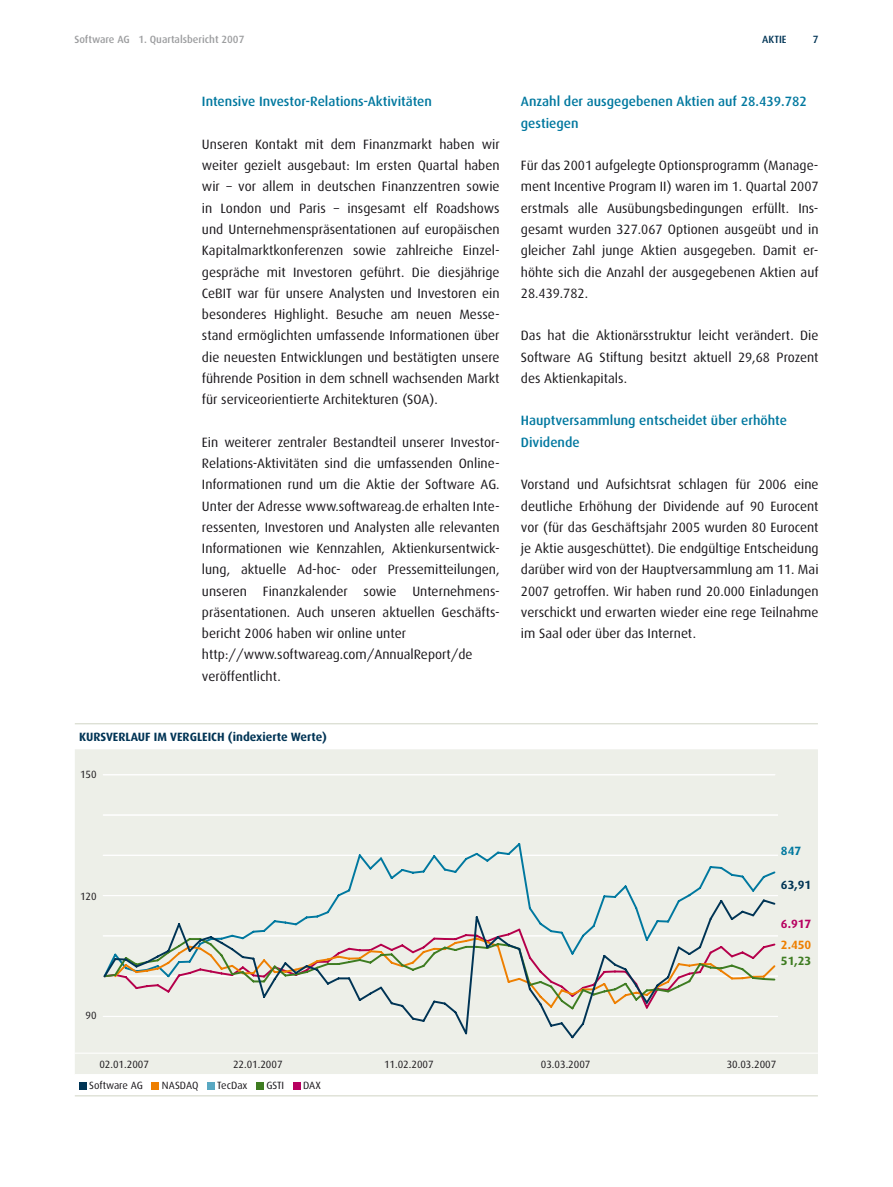
<style>
.page{position:relative;width:893px;height:1187px;background:#fff}
.page>*{position:absolute;margin:0;border:0;box-sizing:border-box;transform-origin:0 0}
.t1{font:13.5px/21.3px "Dax CE";color:#1a171b;text-align:justify}
.t2{font:500 13.5px/21.3px "Dax CE";color:#00789f}
.t3{font:700 12px "Dax CE";color:#003455}
.t4{font:700 12px "Dax CE";color:#ee7f00}
.t5{font:700 12px "Dax CE";color:#3e7c21}
.t6{font:700 12px "Dax CE";color:#b70060}
.t7{font:700 12px "Dax CE";color:#00789f}
.t8{font:10.5px "Dax CE";color:#1a171b}
.t9{font:500 10.5px "Dax CE";color:#9c9d9f}
.t10{font:500 10.5px "Dax CE";color:#003455}
</style>
<div class="page">
<div style="left:75px;top:749px;width:743px;height:324px;background:#edefe8"></div>
<hr style="left:75px;top:1095px;width:743px;height:1px;background:#d2d6c7">
<hr style="left:75px;top:1052px;width:743px;height:1px;background:#fff">
<hr style="left:75px;top:723px;width:743px;height:1px;background:#d2d6c7">
<div style="left:79px;top:1082px;width:7px;height:7px;background:#003455"></div>
<div style="left:152px;top:1082px;width:7px;height:7px;background:#ee7f00"></div>
<div style="left:207px;top:1082px;width:7px;height:7px;background:#59a8c2"></div>
<div style="left:256px;top:1082px;width:7px;height:7px;background:#3e7c21"></div>
<div style="left:293px;top:1082px;width:7px;height:7px;background:#b70060"></div>
<hr style="left:103px;top:814px;width:674px;height:1px;background:#fff">
<hr style="left:103px;top:774px;width:672px;height:1px;background:#fff">
<div style="left:102px;top:841px;width:675px;height:56px;background:#edefe8"></div>
<svg style="left:102px;top:897px;width:675px;height:142px;background:#e0e1db"></svg>
<p class="t9" style="left:74px;top:34px;width:171px">Software AG 1. Quartalsbericht 2007</p>
<p class="t10" style="left:762px;top:34px;width:26px">AKTIE</p>
<p class="t10" style="left:813px;top:34px;width:7px">7</p>
<p class="t2" style="left:202px;top:92px;width:232px">Intensive Investor-Relations-Aktivitäten</p>
<p class="t1" style="left:202px;top:134px;width:299px">Unseren Kontakt mit dem Finanzmarkt haben wir weiter gezielt ausgebaut: Im ersten Quartal haben wir – vor allem in deutschen Finanzzentren sowie in London und Paris – insgesamt elf Roadshows und Unter nehmenspräsentationen auf europäischen Kapitalmarktkonferenzen sowie zahlreiche Einzel&shy;gespräche mit Investoren geführt. Die diesjährige CeBIT war für unsere Analysten und Investoren ein besonderes Highlight. Besuche am neuen Messe&shy;stand ermöglichten umfassende Informationen über die neuesten Entwicklungen und bestätigten unsere führende Position in dem schnell wachsenden Markt für serviceorientierte Architekturen (SOA).</p>
<p class="t1" style="left:202px;top:432px;width:299px;text-align:left">Ein weiterer zentraler Bestandteil unserer Investor-Relations-Aktivitäten sind die umfassenden Online-Informationen rund um die Aktie der Software AG.<br>Unter der Adresse www.softwareag.de erhalten Inte&shy;ressenten, Investoren und Analysten alle relevanten Informationen wie Kennzahlen, Aktienkursentwick&shy;lung, aktuelle Ad-hoc- oder Pressemitteilungen, unseren Finanzkalender sowie Unternehmens&shy;präsentationen. Auch unseren aktuellen Geschäfts&shy;bericht 2006 haben wir online unter http://www.softwareag.com/AnnualReport/de veröffentlicht.</p>
<p class="t3" style="left:79px;top:731px;width:250px">KURSVERLAUF IM VERGLEICH (indexierte Werte)</p>
<p class="t8" style="left:80px;top:769px;width:18px">150</p>
<p class="t2" style="left:521px;top:92px;width:287px">Anzahl der ausgegebenen Aktien auf 28.439.782 gestiegen</p>
<p class="t1" style="left:521px;top:155px;width:299px">Für das 2001 aufgelegte Optionsprogramm (Manage&shy;ment Incentive Program II) waren im 1. Quartal 2007 erstmals alle Ausübungsbedingungen erfüllt. Ins&shy;gesamt wurden 327.067 Optionen ausgeübt und in gleicher Zahl junge Aktien ausgegeben. Damit er&shy;höhte sich die Anzahl der ausgegebenen Aktien auf 28.439.782.</p>
<p class="t1" style="left:521px;top:326px;width:299px">Das hat die Aktionärsstruktur leicht verändert. Die Software AG Stiftung besitzt aktuell 29,68 Prozent des Aktien kapitals.</p>
<p class="t2" style="left:521px;top:411px;width:268px">Hauptversammlung entscheidet über erhöhte<br>Dividende</p>
<p class="t1" style="left:521px;top:474px;width:299px">Vorstand und Aufsichtsrat schlagen für 2006 eine deutliche Erhöhung der Dividende auf 90 Eurocent vor (für das Geschäftsjahr 2005 wurden 80 Eurocent je Aktie ausgeschüttet). Die endgültige Entscheidung darüber wird von der Hauptversammlung am 11. Mai 2007 getroffen. Wir haben rund 20.000 Einladungen verschickt und erwarten wieder eine rege Teilnahme im Saal oder über das Internet.</p>
<p class="t8" style="left:80px;top:891px;width:18px">120</p>
<p class="t8" style="left:86px;top:1009px;width:13px">90</p>
<p class="t7" style="left:781px;top:845px;width:22px">847</p>
<p class="t3" style="left:781px;top:879px;width:32px">63,91</p>
<p class="t6" style="left:781px;top:918px;width:32px">6.917</p>
<p class="t4" style="left:781px;top:938px;width:32px">2.450</p>
<p class="t5" style="left:781px;top:955px;width:32px">51,23</p>
<p class="t8" style="left:99px;top:1059px;width:51px">02.01.2007</p>
<p class="t8" style="left:233px;top:1059px;width:51px">22.01.2007</p>
<p class="t8" style="left:384px;top:1059px;width:51px">11.02.2007</p>
<p class="t8" style="left:541px;top:1059px;width:51px">03.03.2007</p>
<p class="t8" style="left:727px;top:1059px;width:51px">30.03.2007</p>
<p class="t8" style="left:89px;top:1080px;width:55px">Software AG</p>
<p class="t8" style="left:162px;top:1080px;width:38px">NASDAQ</p>
<p class="t8" style="left:217px;top:1080px;width:32px">TecDax</p>
<p class="t8" style="left:266px;top:1080px;width:19px">GSTI</p>
<p class="t8" style="left:303px;top:1080px;width:19px">DAX</p>
</div>
